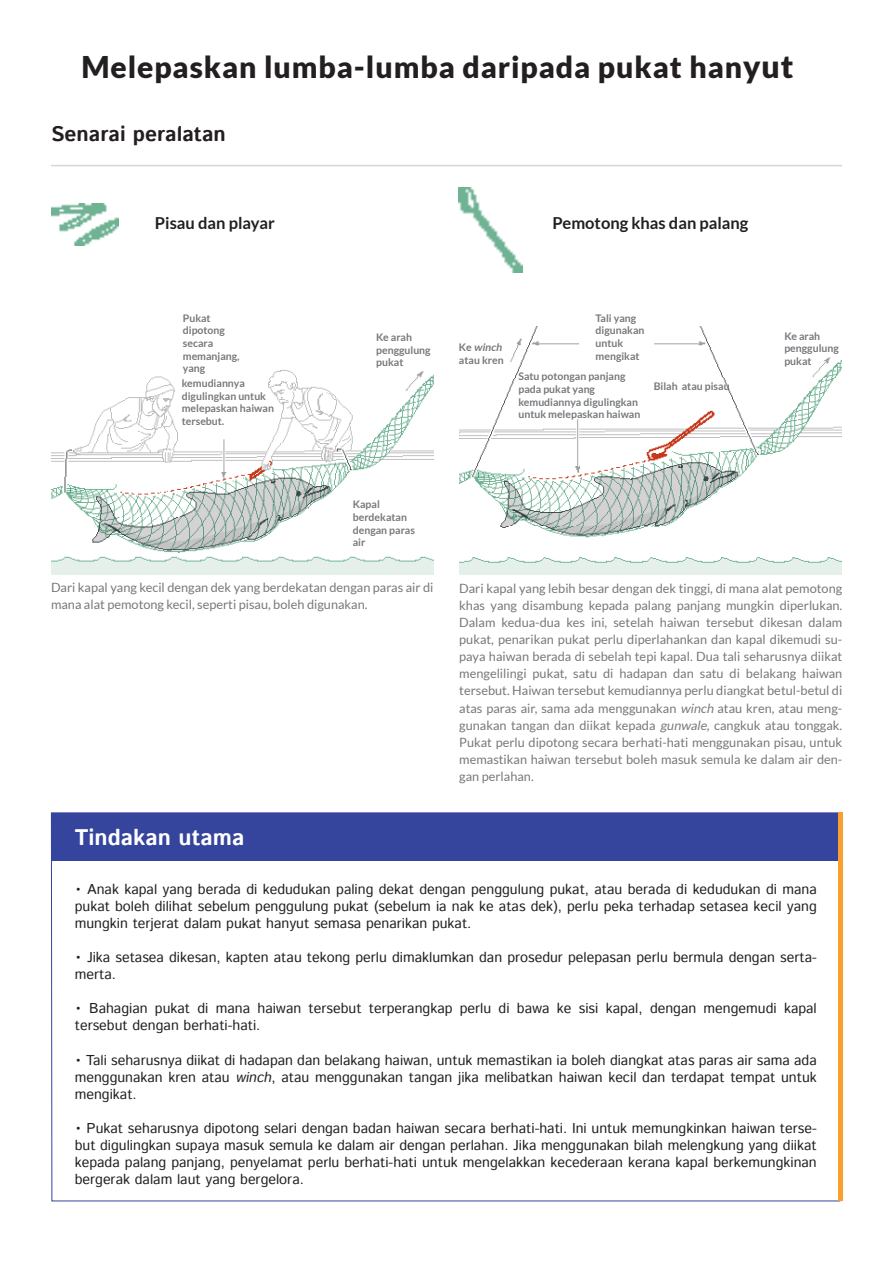
<style>
.page{position:relative;width:893px;height:1263px;background:#fff}
.page>*{position:absolute;margin:0;border:0;box-sizing:border-box;transform-origin:0 0}
.t1{font:900 30px "Lato";letter-spacing:.03em;color:#231f20}
.t2{font:700 22.5px "Istok Web";color:#fff}
.t3{font:700 21px "Istok Web";color:#231f20}
.t4{font:700 16.5px "Lato";color:#231f20}
.Paragraph{font:14.25px/17.1px "Istok Web";color:#231f20;text-align:justify}
.Paragraph-2{font:12.75px/17.1px "Lato";color:#76787b}
.Paragraph-3{font:700 10.5px/12.6px "Lato";color:#76787b}
.s1{font-size:31.8px}
.s2{font-style:italic}
</style>
<div class="page">
<svg style="left:51px;top:812px;width:790px;height:390px"></svg>
<div style="left:51px;top:813px;width:791px;height:47px;background:#35459d"></div>
<hr style="left:838px;top:812px;width:4px;height:389px;background:#f99f2d">
<hr style="left:51px;top:165px;width:791px;height:1px;background:#d5d6d8">
<img style="left:51px;top:370px;width:382px;height:204px">
<img style="left:459px;top:326px;width:383px;height:248px">
<img style="left:52px;top:203px;width:66px;height:43px">
<img style="left:459px;top:187px;width:63px;height:85px">
<h2 class="t1" style="left:81px;top:49px;width:714px">Melepaskan lumba-lumba daripada pukat han<span class="s1">yut</span></h2>
<h3 class="t3" style="left:51px;top:120px;width:176px">Senarai peralatan</h3>
<h3 class="t4" style="left:155px;top:213px;width:122px">Pisau dan playar</h3>
<h3 class="t4" style="left:552px;top:213px;width:198px">Pemotong khas dan palang</h3>
<p class="Paragraph-3" style="left:183px;top:312px;width:58px">Pukat dipotong secara memanjang, yang</p>
<p class="Paragraph-3" style="left:182px;top:377px;width:94px">kemudiannya digulingkan untuk melepaskan haiwan tersebut.</p>
<p class="Paragraph-3" style="left:596px;top:311px;width:50px">Tali yang digunakan untuk mengikat</p>
<p class="Paragraph-3" style="left:518px;top:370px;width:124px">Satu potongan panjang pada pukat yang kemudiannya digulingkan untuk melepaskan haiwan</p>
<p class="Paragraph-3" style="left:654px;top:380px;width:77px">Bilah atau pisau</p>
<p class="Paragraph-3" style="left:376px;top:331px;width:56px">Ke arah penggulung pukat</p>
<p class="Paragraph-3" style="left:784px;top:330px;width:56px">Ke arah penggulung pukat</p>
<p class="Paragraph-3" style="left:459px;top:341px;width:46px">Ke <span class="s2">winch </span>atau kren</p>
<p class="Paragraph-3" style="left:353px;top:498px;width:64px">Kapal berdekatan dengan paras air</p>
<p class="Paragraph-2" style="left:51px;top:578px;width:384px">Dari kapal yang kecil dengan dek yang berdekatan dengan paras air di mana alat pemotong kecil, seperti pisau, boleh digunakan.</p>
<p class="Paragraph-2" style="left:459px;top:580px;width:385px;text-align:justify">Dari kapal yang lebih besar dengan dek tinggi, di mana alat pemotong khas yang disambung kepada palang panjang mungkin diperlukan.<br>Dalam kedua-dua kes ini, setelah haiwan tersebut dikesan dalam pukat, penarikan pukat perlu diperlahankan dan kapal dikemudi su&shy;paya haiwan berada di sebelah tepi kapal. Dua tali seharusnya diikat mengelilingi pukat, satu di hadapan dan satu di belakang haiwan tersebut. Haiwan tersebut kemudiannya perlu diangkat betul-betul di atas paras air, sama ada menggunakan <span class="s2">winch</span> atau kren, atau meng&shy;gunakan tangan dan diikat kepada <span class="s2">gunwale</span>, cangkuk atau tonggak.<br>Pukat perlu dipotong secara berhati-hati menggunakan pisau, untuk memastikan haiwan tersebut boleh masuk semula ke dalam air den&shy;gan perlahan.</p>
<h3 class="t2" style="left:75px;top:822px;width:171px">Tindakan utama</h3>
<p class="Paragraph" style="left:75px;top:881px;width:743px">• Anak kapal yang berada di kedudukan paling dekat dengan penggulung pukat, atau berada di kedudukan di mana pukat boleh dilihat sebelum penggulung pukat (sebelum ia nak ke atas dek), perlu peka terhadap setasea kecil yang mungkin terjerat dalam pukat hanyut semasa penarikan pukat.</p>
<p class="Paragraph" style="left:75px;top:949px;width:743px">• Jika setasea dikesan, kapten atau tekong perlu dimaklumkan dan prosedur pelepasan perlu bermula dengan serta&shy;merta.</p>
<p class="Paragraph" style="left:75px;top:1001px;width:743px">• Bahagian pukat di mana haiwan tersebut terperangkap perlu di bawa ke sisi kapal, dengan mengemudi kapal tersebut dengan berhati-hati.</p>
<p class="Paragraph" style="left:75px;top:1052px;width:743px">• Tali seharusnya diikat di hadapan dan belakang haiwan, untuk memastikan ia boleh diangkat atas paras air sama ada menggunakan kren atau <span class="s2">winch</span>, atau menggunakan tangan jika melibatkan haiwan kecil dan terdapat tempat untuk mengikat.</p>
<p class="Paragraph" style="left:75px;top:1120px;width:743px">• Pukat seharusnya dipotong selari dengan badan haiwan secara berhati-hati. Ini untuk memungkinkan haiwan terse&shy;but digulingkan supaya masuk semula ke dalam air dengan perlahan. Jika menggunakan bilah melengkung yang diikat kepada palang panjang, penyelamat perlu berhati-hati untuk mengelakkan kecederaan kerana kapal berkemungkinan bergerak dalam laut yang bergelora.</p>
</div>
